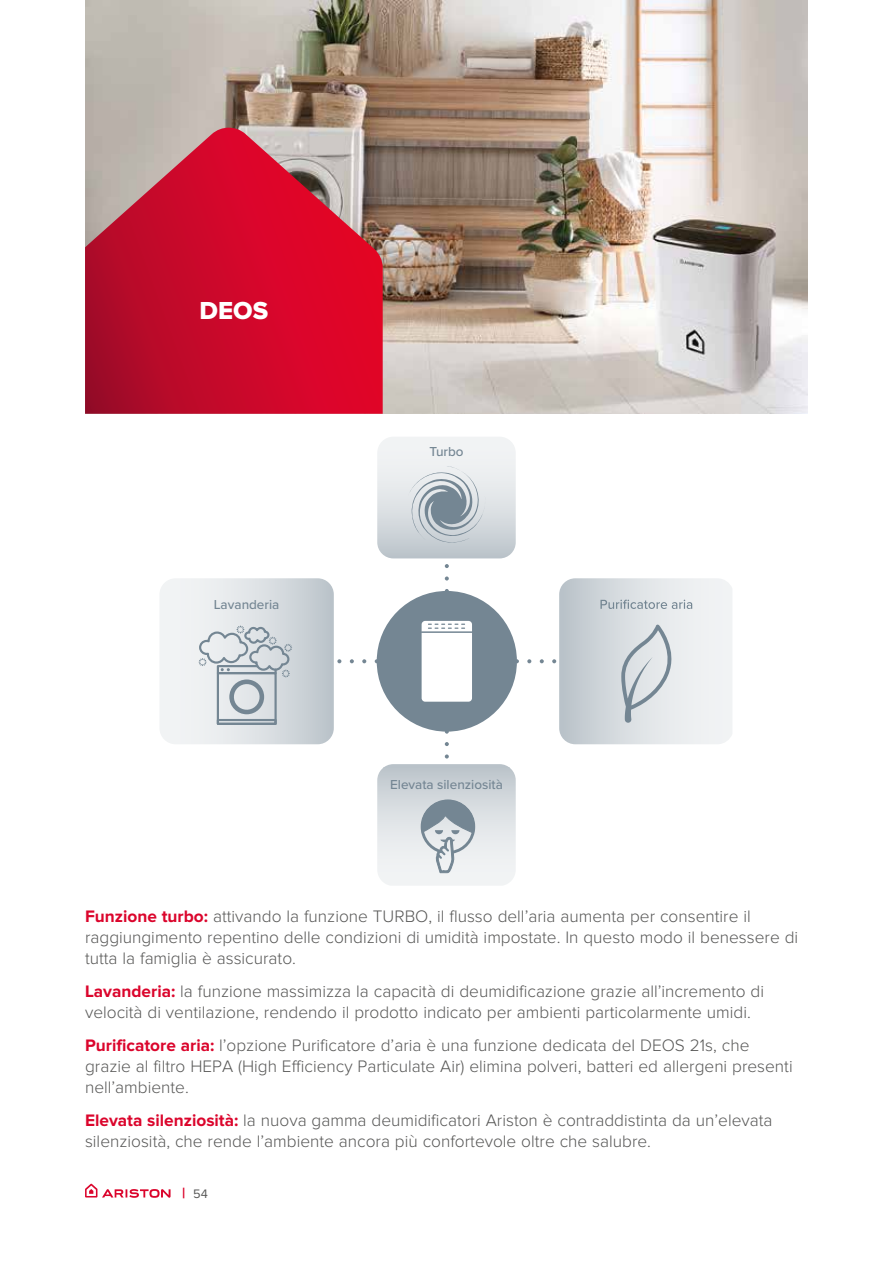
<style>
.page{position:relative;width:893px;height:1263px;background:#fff}
.page>*{position:absolute;margin:0;border:0;box-sizing:border-box;transform-origin:0 0}
.t1{font:25.5px "Proxima Nova Extrabld";color:#fff}
.t2{font:300 17.25px/20.7px "Proxima Nova";color:#575756}
.t3{font:500 13.5px "Proxima Nova";color:#748693}
.t4{font:12.75px "Proxima Nova";color:#575756}
.s1{font-weight:700;color:#db052c}
.s2{font-weight:700;font-size:15px;color:#db052c}
</style>
<div class="page">
<svg style="left:85px;top:1183px;width:86px;height:15px"></svg>
<img style="left:85px;top:0;width:723px;height:414px">
<svg style="left:85px;top:128px;width:298px;height:286px;background:#c72942"></svg>
<svg style="left:445px;top:754px;width:4px;height:4px"></svg>
<svg style="left:445px;top:564px;width:4px;height:4px"></svg>
<svg style="left:377px;top:437px;width:139px;height:121px"></svg>
<svg style="left:160px;top:576px;width:572px;height:170px"></svg>
<svg style="left:377px;top:764px;width:139px;height:121px"></svg>
<h1 class="t1" style="left:200px;top:299px;width:70px">DEOS</h1>
<p class="t3" style="left:214px;top:594px;width:67px">Lavanderia</p>
<p class="t3" style="left:429px;top:441px;width:36px">Turbo</p>
<p class="t3" style="left:390px;top:774px;width:114px">Elevata silenziosità</p>
<p class="t2" style="left:85px;top:907px;width:715px"><span class="s1">Funzione turbo:</span> attivando la funzione TURBO, il flusso dell’aria aumenta per consentire il raggiungimento repentino delle condizioni di umidità impostate. In questo modo il benessere di tutta la famiglia è assicurato.</p>
<p class="t2" style="left:85px;top:982px;width:680px"><span class="s1">Lavanderia:</span> la funzione massimizza la capacità di deumidificazione grazie all’incremento di velocità di ventilazione, rendendo il prodotto indicato per ambienti particolarmente umidi.</p>
<p class="t2" style="left:85px;top:1036px;width:709px"><span class="s1">Purificatore aria:</span> l’opzione Purificatore d’aria è una funzione dedicata del DEOS 21s, che grazie al filtro HEPA (High Efficiency Particulate Air) elimina polveri, batteri ed allergeni presenti nell’ambiente.</p>
<p class="t2" style="left:85px;top:1111px;width:689px"><span class="s1">Elevata silenziosità:</span> la nuova gamma deumidificatori Ariston è contraddistinta da un’elevata silenziosità, che rende l’ambiente ancora più confortevole oltre che salubre.</p>
<p class="t4" style="left:182px;top:1188px;width:27px"><span class="s2">|</span> 54</p>
</div>
